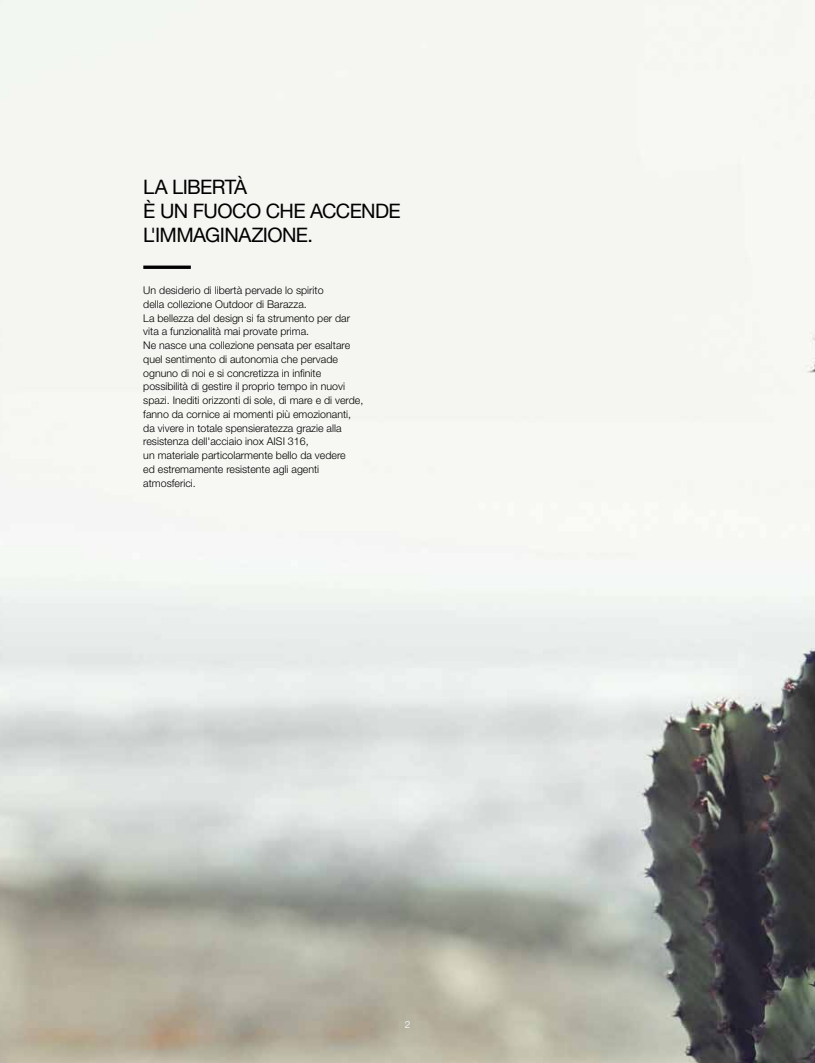
<style>
.page{position:relative;width:815px;height:1063px;background:#fff}
.page>*{position:absolute;margin:0;border:0;box-sizing:border-box;transform-origin:0 0}
.t1{font:20px/23.8px "Helvetica Neue LT Std";letter-spacing:-.03em;color:#000}
.t2{font:300 10.62px/13.8px "Helvetica Neue LT Std";color:#000}
.t3{font:300 10px "Helvetica Neue LT Std";color:#fff}
</style>
<div class="page">
<img style="left:0;top:0;width:815px;height:1063px">
<hr style="left:143px;top:266px;width:48px;height:3px;background:#000">
<h1 class="t1" style="left:143px;top:175px;width:259px">LA LIBERTÀ<br>È UN FUOCO CHE ACCENDE<br>L'IMMAGINAZIONE.</h1>
<p class="t2" style="left:143px;top:283px;width:222px">Un desiderio di libertà pervade lo spirito<br>della collezione Outdoor di Barazza.<br>La bellezza del design si fa strumento per dar vita a funzionalità mai provate prima.<br>Ne nasce una collezione pensata per esaltare quel sentimento di autonomia che pervade ognuno di noi e si concretizza in infinite possibilità di gestire il proprio tempo in nuovi spazi. Inediti orizzonti di sole, di mare e di verde, fanno da cornice ai momenti più emozionanti, da vivere in totale spensieratezza grazie alla resistenza dell'acciaio inox AISI 316,<br>un materiale particolarmente bello da vedere<br>ed estremamente resistente agli agenti atmosferici.</p>
<p class="t3" style="left:405px;top:1018px;width:7px">2</p>
</div>
